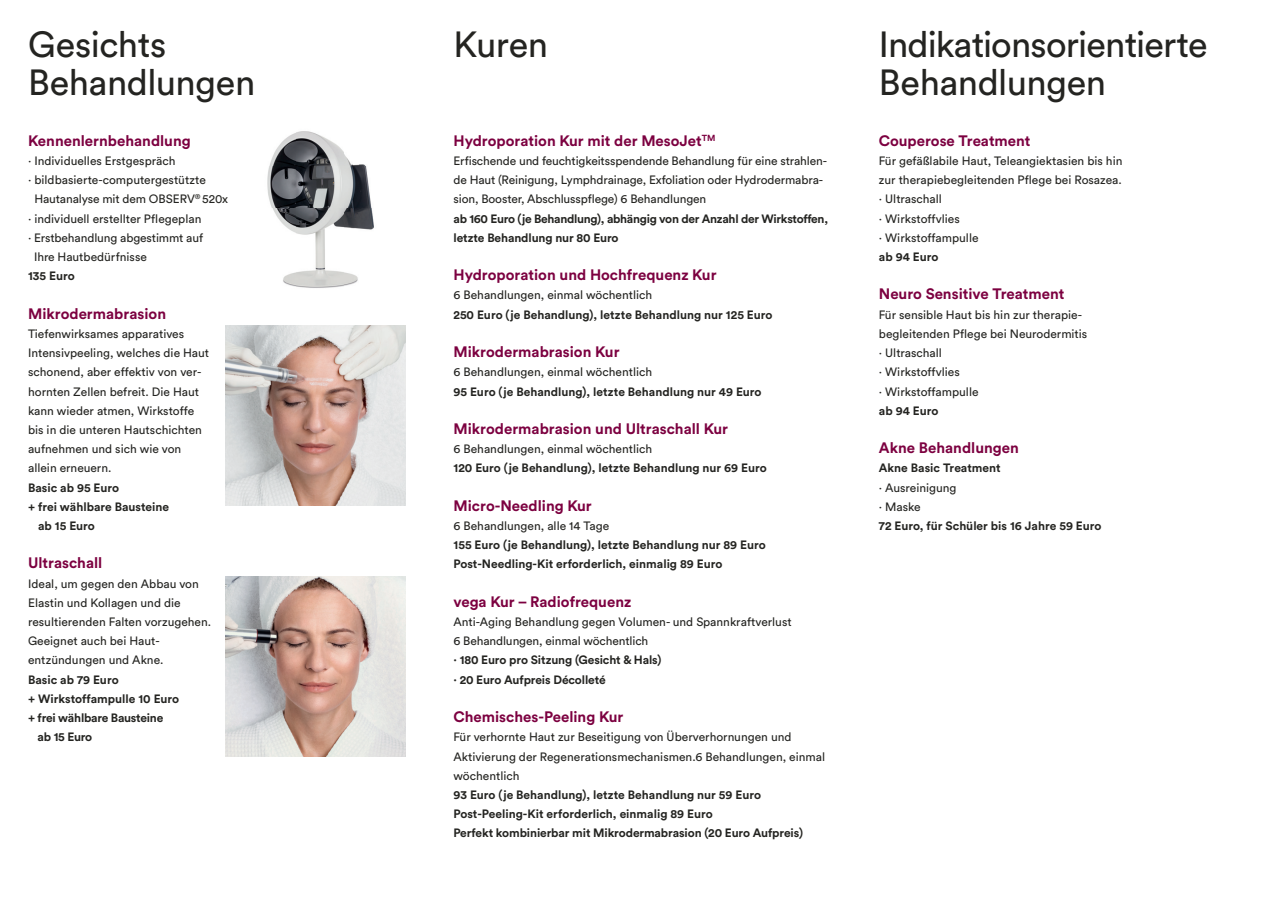
<style>
.page{position:relative;width:1272px;height:902px;background:#fff}
.page>*{position:absolute;margin:0;border:0;box-sizing:border-box;transform-origin:0 0}
.t1{font:36px/37.5px "Circular Pro";letter-spacing:-.02em;color:#242421}
.t2{font:700 15px "Circular Pro";color:#7c0040}
.t3{font:12px/19.2px "Circular Pro";color:#242421}
.t4{font:700 12px/19.2px "Circular Pro";color:#242421}
.t5{font:700 12px/19.2px "Circular Pro";letter-spacing:-.025em;color:#242421}
.t6{font:700 12px "Circular Pro";letter-spacing:-.02em;color:#242421}
</style>
<div class="page">
<img style="left:225px;top:325px;width:181px;height:181px">
<img style="left:225px;top:576px;width:181px;height:180px">
<img style="left:267px;top:131px;width:107px;height:157px">
<h1 class="t1" style="left:28px;top:24px;width:229px">Gesichts<br>Behandlungen</h1>
<h1 class="t1" style="left:878px;top:24px;width:330px">Indikationsorientierte<br>Behandlungen</h1>
<h1 class="t1" style="left:453px;top:24px;width:96px">Kuren</h1>
<p class="t2" style="left:28px;top:130px;width:164px">Kennenlernbehandlung</p>
<p class="t3" style="left:28px;top:151px;width:149px">· Individuelles Erstgespräch</p>
<p class="t3" style="left:28px;top:170px;width:179px">· bildbasierte-computergestützte</p>
<p class="t3" style="left:34px;top:189px;width:195px">Hautanalyse mit dem OBSERV<sup>®</sup> 520x</p>
<p class="t3" style="left:28px;top:208px;width:175px">· individuell erstellter Pflegeplan</p>
<p class="t3" style="left:28px;top:227px;width:176px">· Erstbehandlung abgestimmt auf</p>
<p class="t3" style="left:34px;top:247px;width:114px">Ihre Hautbedürfnisse</p>
<p class="t4" style="left:28px;top:266px;width:48px">135 Euro</p>
<p class="t2" style="left:28px;top:303px;width:139px">Mikrodermabrasion</p>
<p class="t3" style="left:28px;top:323px;width:183px">Tiefenwirksames apparatives<br>Intensivpeeling, welches die Haut schonend, aber effektiv von ver&shy;hornten Zellen befreit. Die Haut kann wieder atmen, Wirkstoffe bis in die unteren Hautschichten aufnehmen und sich wie von allein erneuern.</p>
<p class="t4" style="left:28px;top:477px;width:93px">Basic ab 95 Euro</p>
<p class="t4" style="left:28px;top:496px;width:142px">+ frei wählbare Bausteine</p>
<p class="t4" style="left:38px;top:515px;width:58px">ab 15 Euro</p>
<p class="t2" style="left:28px;top:552px;width:76px">Ultraschall</p>
<p class="t3" style="left:28px;top:573px;width:185px">Ideal, um gegen den Abbau von<br>Elastin und Kollagen und die resultierenden Falten vorzugehen.<br>Geeignet auch bei Haut&shy;entzündungen und Akne.</p>
<p class="t4" style="left:28px;top:669px;width:92px">Basic ab 79 Euro</p>
<p class="t4" style="left:28px;top:688px;width:153px">+ Wirkstoffampulle 10 Euro</p>
<p class="t6" style="left:28px;top:709px;width:137px">+ frei wählbare Bausteine</p>
<p class="t4" style="left:38px;top:727px;width:56px">ab 15 Euro</p>
<p class="t2" style="left:453px;top:130px;width:263px">Hydroporation Kur mit der MesoJet<sup>TM</sup></p>
<p class="t3" style="left:453px;top:151px;width:375px">Erfischende und feuchtigkeitsspendende Behandlung für eine strahlen&shy;de Haut (Reinigung, Lymphdrainage, Exfoliation oder Hydrodermabra&shy;sion, Booster, Abschlusspflege) 6 Behandlungen</p>
<p class="t5" style="left:453px;top:208px;width:376px">ab 160 Euro (je Behandlung), abhängig von der Anzahl der Wirkstoffen, letzte Behandlung nur 80 Euro</p>
<p class="t2" style="left:453px;top:264px;width:265px">Hydroporation und Hochfrequenz Kur</p>
<p class="t3" style="left:453px;top:285px;width:200px">6 Behandlungen, einmal wöchentlich</p>
<p class="t4" style="left:453px;top:304px;width:320px">250 Euro (je Behandlung), letzte Behandlung nur 125 Euro</p>
<p class="t2" style="left:453px;top:341px;width:167px">Mikrodermabrasion Kur</p>
<p class="t3" style="left:453px;top:362px;width:200px">6 Behandlungen, einmal wöchentlich</p>
<p class="t4" style="left:453px;top:381px;width:310px">95 Euro (je Behandlung), letzte Behandlung nur 49 Euro</p>
<p class="t2" style="left:453px;top:418px;width:276px">Mikrodermabrasion und Ultraschall Kur</p>
<p class="t3" style="left:453px;top:439px;width:200px">6 Behandlungen, einmal wöchentlich</p>
<p class="t4" style="left:453px;top:458px;width:315px">120 Euro (je Behandlung), letzte Behandlung nur 69 Euro</p>
<p class="t2" style="left:453px;top:495px;width:140px">Micro-Needling Kur</p>
<p class="t3" style="left:453px;top:515px;width:157px">6 Behandlungen, alle 14 Tage</p>
<p class="t4" style="left:453px;top:535px;width:314px">155 Euro (je Behandlung), letzte Behandlung nur 89 Euro<br>Post-Needling-Kit erforderlich, einmalig 89 Euro</p>
<p class="t2" style="left:453px;top:591px;width:179px">vega Kur – Radiofrequenz</p>
<p class="t3" style="left:453px;top:611px;width:340px">Anti-Aging Behandlung gegen Volumen- und Spannkraftverlust<br>6 Behandlungen, einmal wöchentlich</p>
<p class="t4" style="left:453px;top:650px;width:209px">· 180 Euro pro Sitzung (Gesicht &amp; Hals) · 20 Euro Aufpreis Décolleté</p>
<p class="t2" style="left:453px;top:706px;width:171px">Chemisches-Peeling Kur</p>
<p class="t3" style="left:453px;top:727px;width:373px">Für verhornte Haut zur Beseitigung von Überverhornungen und<br>Aktivierung der Regenerationsmechanismen.6 Behandlungen, einmal wöchentlich</p>
<p class="t4" style="left:453px;top:784px;width:351px">93 Euro (je Behandlung), letzte Behandlung nur 59 Euro<br>Post-Peeling-Kit erforderlich, einmalig 89 Euro<br>Perfekt kombinierbar mit Mikrodermabrasion (20 Euro Aufpreis)</p>
<p class="t2" style="left:878px;top:130px;width:153px">Couperose Treatment</p>
<p class="t3" style="left:878px;top:151px;width:245px">Für gefäßlabile Haut, Teleangiektasien bis hin zur therapiebegleitenden Pflege bei Rosazea. · Ultraschall<br>· Wirkstoffvlies<br>· Wirkstoffampulle</p>
<p class="t4" style="left:878px;top:247px;width:61px">ab 94 Euro</p>
<p class="t2" style="left:878px;top:284px;width:187px">Neuro Sensitive Treatment</p>
<p class="t3" style="left:878px;top:304px;width:210px">Für sensible Haut bis hin zur therapie&shy;begleitenden Pflege bei Neurodermitis · Ultraschall<br>· Wirkstoffvlies<br>· Wirkstoffampulle</p>
<p class="t4" style="left:878px;top:400px;width:61px">ab 94 Euro</p>
<p class="t2" style="left:878px;top:437px;width:141px">Akne Behandlungen</p>
<p class="t4" style="left:878px;top:458px;width:123px">Akne Basic Treatment</p>
<p class="t3" style="left:878px;top:477px;width:79px">· Ausreinigung · Maske</p>
<p class="t4" style="left:878px;top:515px;width:224px">72 Euro, für Schüler bis 16 Jahre 59 Euro</p>
</div>
